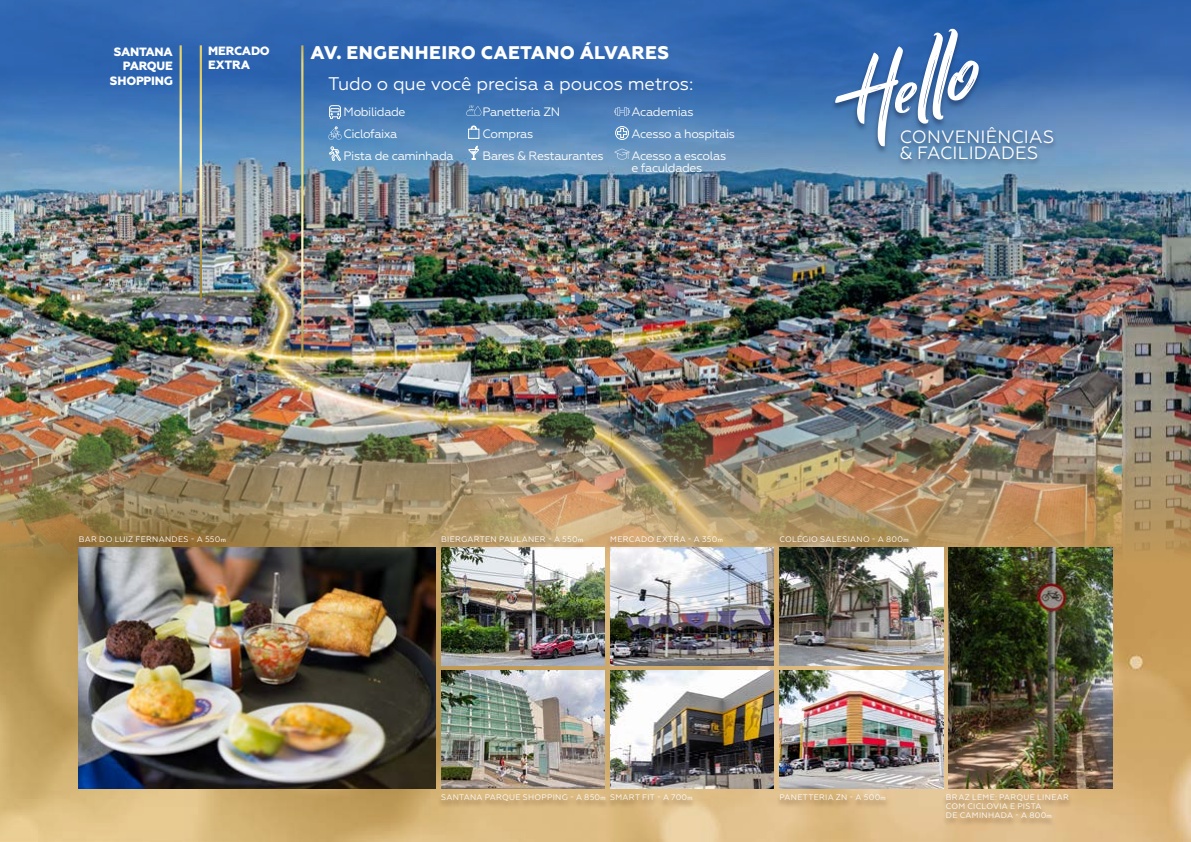
<style>
.page{position:relative;width:1191px;height:842px;background:#fff}
.page>*{position:absolute;margin:0;border:0;box-sizing:border-box;transform-origin:0 0}
.t1{font:18.3px "Geometria";letter-spacing:-.005em;color:#fff}
.t2{font:800 18.3px "Geometria";letter-spacing:.02em;color:#fff}
.t3{font:17.8px/15.9px "Geometria";letter-spacing:.015em;color:#fff}
.t4{font:12.2px/12.2px "Geometria";letter-spacing:-.035em;color:#fff}
.t5{font:800 12px/14.4px "Geometria";letter-spacing:-.025em;color:#fff}
.t6{font:8px/9px "Geometria";letter-spacing:.035em;color:#fff}
.s1{font-family:"Lato";font-size:6.3px}
</style>
<div class="page">
<svg style="left:0;top:748px;width:1191px;height:94px;background:#d8b77f"></svg>
<img style="left:0;top:202px;width:1191px;height:546px">
<svg style="left:0;top:0;width:1191px;height:202px;background:#4878b2"></svg>
<hr style="left:301px;top:45px;width:2px;height:312px;background:#fff">
<hr style="left:200px;top:45px;width:2px;height:254px;background:#fff">
<hr style="left:180px;top:45px;width:2px;height:173px;background:#fff">
<svg style="left:468px;top:146px;width:11px;height:14px"></svg>
<svg style="left:614px;top:107px;width:15px;height:9px"></svg>
<svg style="left:466px;top:105px;width:15px;height:11px"></svg>
<svg style="left:329px;top:147px;width:12px;height:14px"></svg>
<svg style="left:328px;top:127px;width:14px;height:13px"></svg>
<svg style="left:614px;top:149px;width:16px;height:11px"></svg>
<div style="left:615px;top:126px;width:14px;height:14px;border:1px solid #fff;border-radius:50%"></div>
<svg style="left:617px;top:128px;width:10px;height:10px"></svg>
<svg style="left:468px;top:126px;width:11px;height:13px"></svg>
<svg style="left:329px;top:105px;width:12px;height:14px"></svg>
<div style="left:831px;top:28px;width:152px;height:126px;background:#0e1d3e;opacity:.45"></div>
<svg style="left:834px;top:29px;width:144px;height:118px"></svg>
<div style="left:896px;top:127px;width:161px;height:40px;background:#0e1d3e;opacity:.45"></div>
<img style="left:441px;top:548px;width:164px;height:118px">
<img style="left:779px;top:548px;width:164px;height:118px">
<img style="left:610px;top:548px;width:164px;height:118px">
<img style="left:948px;top:548px;width:164px;height:240px">
<img style="left:79px;top:548px;width:357px;height:240px">
<img style="left:441px;top:670px;width:164px;height:118px">
<img style="left:779px;top:670px;width:164px;height:118px">
<img style="left:610px;top:670px;width:164px;height:118px">
<div style="left:75px;top:536px;width:154px;height:14px;background:#3d1b06;opacity:.45"></div>
<div style="left:438px;top:536px;width:149px;height:14px;background:#3d1b06;opacity:.45"></div>
<div style="left:607px;top:536px;width:120px;height:14px;background:#3d1b06;opacity:.45"></div>
<div style="left:776px;top:534px;width:136px;height:16px;background:#3d1b06;opacity:.45"></div>
<div style="left:776px;top:794px;width:114px;height:14px;background:#3d1b06;opacity:.45"></div>
<div style="left:607px;top:794px;width:90px;height:14px;background:#3d1b06;opacity:.45"></div>
<div style="left:438px;top:794px;width:172px;height:15px;background:#d3b27b"></div>
<div style="left:942px;top:794px;width:131px;height:32px;background:#3d1b06;opacity:.45"></div>
<h3 class="t5" style="left:110px;top:45px;width:64px;text-align:right">SANTANA<br>PARQUE<br>SHOPPING</h3>
<h3 class="t5" style="left:208px;top:43px;width:63px">MERCADO<br>EXTRA</h3>
<h1 class="t2" style="left:310px;top:42px;width:360px">AV. ENGENHEIRO CAETANO ÁLVARES</h1>
<h1 class="t1" style="left:328px;top:73px;width:367px">Tudo o que você precisa a poucos metros:</h1>
<h3 class="t4" style="left:343px;top:106px;width:63px">Mobilidade</h3>
<h3 class="t4" style="left:482px;top:106px;width:79px">Panetteria ZN</h3>
<h3 class="t4" style="left:631px;top:106px;width:64px">Academias</h3>
<h3 class="t4" style="left:343px;top:127px;width:55px">Ciclofaixa</h3>
<h3 class="t4" style="left:482px;top:127px;width:52px">Compras</h3>
<h3 class="t4" style="left:631px;top:127px;width:105px">Acesso a hospitais</h3>
<h3 class="t4" style="left:343px;top:149px;width:112px">Pista de caminhada</h3>
<h3 class="t4" style="left:482px;top:149px;width:123px">Bares &amp; Restaurantes</h3>
<h3 class="t4" style="left:631px;top:149px;width:96px">Acesso a escolas e faculdades</h3>
<h2 class="t3" style="left:899px;top:129px;width:156px">CONVENIÊNCIAS &amp; FACILIDADES</h2>
<p class="t6" style="left:79px;top:535px;width:149px">BAR DO LUIZ FERNANDES - A 550<span class="s1">m</span></p>
<p class="t6" style="left:441px;top:535px;width:143px">BIERGARTEN PAULANER - A 550<span class="s1">m</span></p>
<p class="t6" style="left:610px;top:535px;width:114px">MERCADO EXTRA - A 350<span class="s1">m</span></p>
<p class="t6" style="left:779px;top:535px;width:131px">COLÉGIO SALESIANO - A 800<span class="s1">m</span></p>
<p class="t6" style="left:441px;top:792px;width:253px">SANTANA PARQUE SHOPPING - A 850<span class="s1">m</span> SMART FIT - A 700<span class="s1">m</span></p>
<p class="t6" style="left:779px;top:792px;width:108px">PANETTERIA ZN - A 500<span class="s1">m</span></p>
<p class="t6" style="left:946px;top:792px;width:125px">BRAZ LEME: PARQUE LINEAR<br>COM CICLOVIA E PISTA<br>DE CAMINHADA - A 800<span class="s1">m</span></p>
</div>
